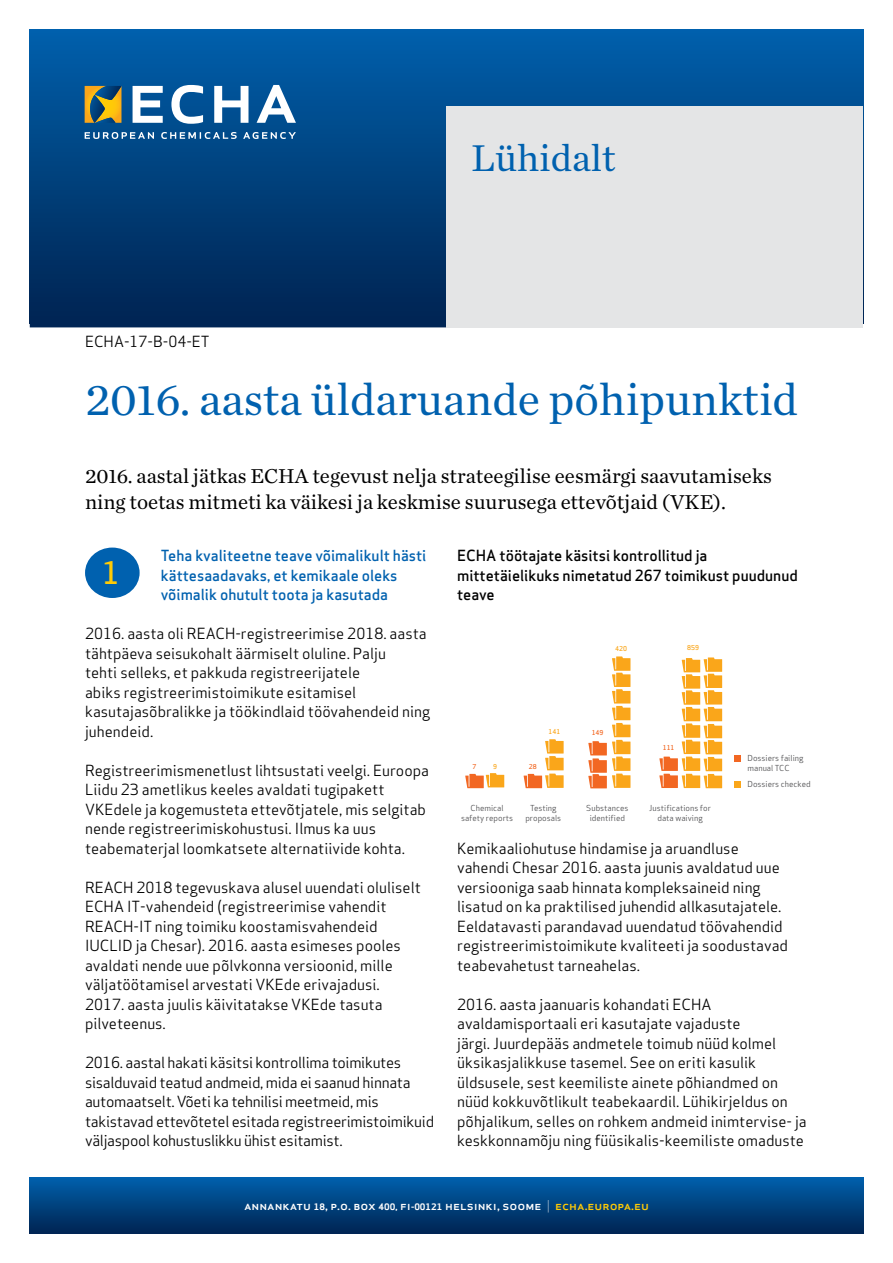
<style>
.page{position:relative;width:893px;height:1263px;background:#fff}
.page>*{position:absolute;margin:0;border:0;box-sizing:border-box;transform-origin:0 0}
.t1{font:46.5px "Chronicle Text G1";color:#0061af}
.t2{font:39px "Chronicle Text G1";color:#0061af}
.t3{font:500 30px "Apex Sans";color:#ffcb05}
.t4{font:21px/25.5px "Chronicle Text G1";color:#000}
.t5{font:15px/19.5px "Apex Sans";color:#000}
.t6{font:15px/19.5px "Apex Sans";letter-spacing:-.02em;color:#000}
.t7{font:500 15px/19.5px "Apex Sans";color:#0061af}
.t8{font:500 15px/19.5px "Apex Sans";color:#000}
.t9{font:500 12.15px "Apex Sans";color:#fff;scale:1.08 1}
.t10{font:8.1px/9.8px "Apex Sans";color:#4d4d4f;text-align:center}
.t11{font:500 6.6px "Apex Sans";color:#faa61a}
.t12{font:500 6.6px "Apex Sans";color:#f26722}
.s1{font-weight:700;font-size:8.7px}
.s2{font-weight:700;font-size:8.25px}
.s3{font-weight:300}
.s4{color:#ffcb05}
</style>
<div class="page">
<svg style="left:30px;top:1178px;width:833px;height:55px;background:#00417e"></svg>
<div style="left:30px;top:30px;width:833px;height:293px;background:linear-gradient(to bottom,#0060ab,#002351)"></div>
<div style="left:446px;top:106px;width:417px;height:221px;background:#e4e5e6"></div>
<svg style="left:85px;top:132px;width:211px;height:7px"></svg>
<svg style="left:133px;top:85px;width:163px;height:39px"></svg>
<svg style="left:85px;top:86px;width:36px;height:37px"></svg>
<svg style="left:465px;top:773px;width:39px;height:15px"></svg>
<div style="left:734px;top:755px;width:7px;height:7px;background:#f26722"></div>
<div style="left:734px;top:781px;width:7px;height:7px;background:#faa61a"></div>
<svg style="left:524px;top:739px;width:40px;height:49px"></svg>
<svg style="left:588px;top:656px;width:42px;height:132px"></svg>
<svg style="left:659px;top:657px;width:63px;height:131px"></svg>
<div style="left:85px;top:548px;width:55px;height:50px;background:#0061af;border-radius:50%"></div>
<p class="t5" style="left:85px;top:330px;width:126px">ECHA-17-B-04-ET</p>
<h2 class="t2" style="left:471px;top:128px;width:146px">Lühidalt</h2>
<h1 class="t1" style="left:85px;top:365px;width:714px">2016. aasta üldaruande põhipunktid</h1>
<h3 class="t4" style="left:85px;top:462px;width:688px">2016. aastal jätkas ECHA tegevust nelja strateegilise eesmärgi saavutamiseks ning toetas mitmeti ka väikesi ja keskmise suurusega ettevõtjaid (VKE).</h3>
<p class="t7" style="left:161px;top:544px;width:267px">Teha kvaliteetne teave võimalikult hästi kättesaadavaks, et kemikaale oleks võimalik ohutult toota ja kasutada</p>
<p class="t5" style="left:85px;top:622px;width:347px">2016. aasta oli REACH-registreerimise 2018. aasta tähtpäeva seisukohalt äärmiselt oluline. Palju<br>tehti selleks, et pakkuda registreerijatele<br>abiks registreerimistoimikute esitamisel kasutajasõbralikke ja töökindlaid töövahendeid ning juhendeid.</p>
<p class="t5" style="left:85px;top:759px;width:346px">Registreerimismenetlust lihtsustati veelgi. Euroopa Liidu 23 ametlikus keeles avaldati tugipakett VKEdele ja kogemusteta ettevõtjatele, mis selgitab nende registreerimiskohustusi. Ilmus ka uus teabematerjal loomkatsete alternatiivide kohta.</p>
<p class="t5" style="left:85px;top:876px;width:337px">REACH 2018 tegevuskava alusel uuendati oluliselt ECHA IT-vahendeid (registreerimise vahendit REACH-IT ning toimiku koostamisvahendeid IUCLID ja Chesar). 2016. aasta esimeses pooles avaldati nende uue põlvkonna versioonid, mille väljatöötamisel arvestati VKEde erivajadusi.<br>2017. aasta juulis käivitatakse VKEde tasuta pilveteenus.</p>
<p class="t6" style="left:85px;top:1051px;width:351px">2016. aastal hakati käsitsi kontrollima toimikutes sisalduvaid teatud andmeid, mida ei saanud hinnata automaatselt. Võeti ka tehnilisi meetmeid, mis takistavad ettevõtetel esitada registreerimistoimikuid väljaspool kohustuslikku ühist esitamist.</p>
<h3 class="t3" style="left:102px;top:546px;width:19px">1</h3>
<p class="t8" style="left:457px;top:544px;width:342px">ECHA töötajate käsitsi kontrollitud ja mittetäielikuks nimetatud 267 toimikust puudunud teave</p>
<p class="t11" style="left:615px;top:643px;width:13px">420</p>
<p class="t12" style="left:472px;top:760px;width:5px">7</p>
<p class="t11" style="left:493px;top:760px;width:5px">9</p>
<p class="t12" style="left:529px;top:761px;width:9px">28</p>
<p class="t11" style="left:548px;top:726px;width:13px">141</p>
<p class="t12" style="left:592px;top:726px;width:13px">149</p>
<p class="t11" style="left:687px;top:642px;width:13px">859</p>
<p class="t12" style="left:663px;top:742px;width:13px">111</p>
<p class="t10" style="left:461px;top:802px;width:54px">Chemical safety reports</p>
<p class="t10" style="left:525px;top:803px;width:37px">Testing proposals</p>
<p class="t10" style="left:586px;top:802px;width:44px">Substances identified</p>
<p class="t10" style="left:649px;top:802px;width:63px">Justifications for data waiving</p>
<p class="t10" style="left:747px;top:753px;width:58px;text-align:left">Dossiers failing manual TCC</p>
<p class="t10" style="left:747px;top:779px;width:65px">Dossiers checked</p>
<p class="t5" style="left:457px;top:837px;width:332px">Kemikaaliohutuse hindamise ja aruandluse vahendi Chesar 2016. aasta juunis avaldatud uue versiooniga saab hinnata kompleksaineid ning lisatud on ka praktilised juhendid allkasutajatele.<br>Eeldatavasti parandavad uuendatud töövahendid registreerimistoimikute kvaliteeti ja soodustavad teabevahetust tarneahelas.</p>
<p class="t5" style="left:457px;top:993px;width:351px">2016. aasta jaanuaris kohandati ECHA avaldamisportaali eri kasutajate vajaduste<br>järgi. Juurdepääs andmetele toimub nüüd kolmel üksikasjalikkuse tasemel. See on eriti kasulik üldsusele, sest keemiliste ainete põhiandmed on nüüd kokkuvõtlikult teabekaardil. Lühikirjeldus on põhjalikum, selles on rohkem andmeid inimtervise- ja keskkonnamõju ning füüsikalis-keemiliste omaduste</p>
<p class="t9" style="left:244px;top:1195px;width:376px">annankatu <span class="s1">18</span>, p.o. box <span class="s1">400,</span> fi<span class="s2">-</span><span class="s1">00121</span> helsinki, soome <span class="s3">|</span> <span class="s4">echa.europa.eu</span></p>
</div>
